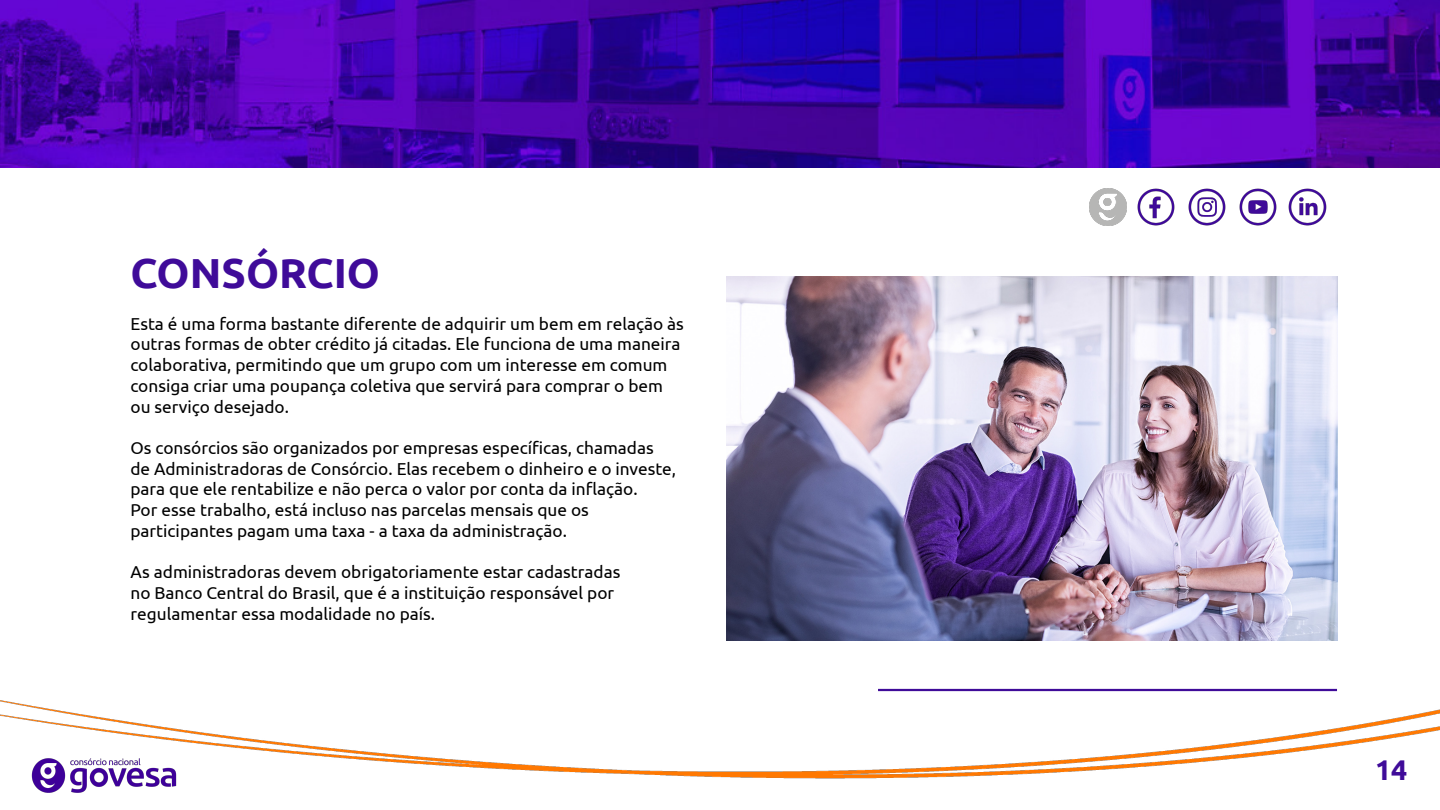
<style>
.page{position:relative;width:1440px;height:810px;background:#fff}
.page>*{position:absolute;margin:0;border:0;box-sizing:border-box;transform-origin:0 0}
.t1{font:700 42px "Ubuntu";color:#3f0b99}
.t2{font:700 28.5px "Ubuntu";color:#3f0b99}
.t3{font:17.25px/20.7px "Ubuntu";color:#000}
</style>
<div class="page">
<img style="left:0;top:688px;width:1440px;height:91px">
<img style="left:28px;top:758px;width:153px;height:35px">
<img style="left:1089px;top:188px;width:38px;height:38px">
<img style="left:1137px;top:188px;width:38px;height:38px">
<img style="left:1188px;top:188px;width:38px;height:38px">
<img style="left:1239px;top:188px;width:38px;height:38px">
<img style="left:1288px;top:188px;width:39px;height:38px">
<hr style="left:878px;top:689px;width:459px;height:2px;background:#3f0b99">
<img style="left:0;top:0;width:1440px;height:167px">
<img style="left:727px;top:277px;width:610px;height:364px">
<h1 class="t1" style="left:130px;top:248px;width:251px">CONSÓRCIO</h1>
<p class="t3" style="left:130px;top:313px;width:555px">Esta é uma forma bastante diferente de adquirir um bem em relação às outras formas de obter crédito já citadas. Ele funciona de uma maneira colaborativa, permitindo que um grupo com um interesse em comum consiga criar uma poupança coletiva que servirá para comprar o bem ou serviço desejado.</p>
<p class="t3" style="left:130px;top:437px;width:547px">Os consórcios são organizados por empresas específicas, chamadas de Administradoras de Consórcio. Elas recebem o dinheiro e o investe, para que ele rentabilize e não perca o valor por conta da inflação.<br>Por esse trabalho, está incluso nas parcelas mensais que os participantes pagam uma taxa - a taxa da administração.</p>
<p class="t3" style="left:130px;top:561px;width:491px">As administradoras devem obrigatoriamente estar cadastradas no Banco Central do Brasil, que é a instituição responsável por regulamentar essa modalidade no país.</p>
<h2 class="t2" style="left:1375px;top:753px;width:34px">14</h2>
</div>
